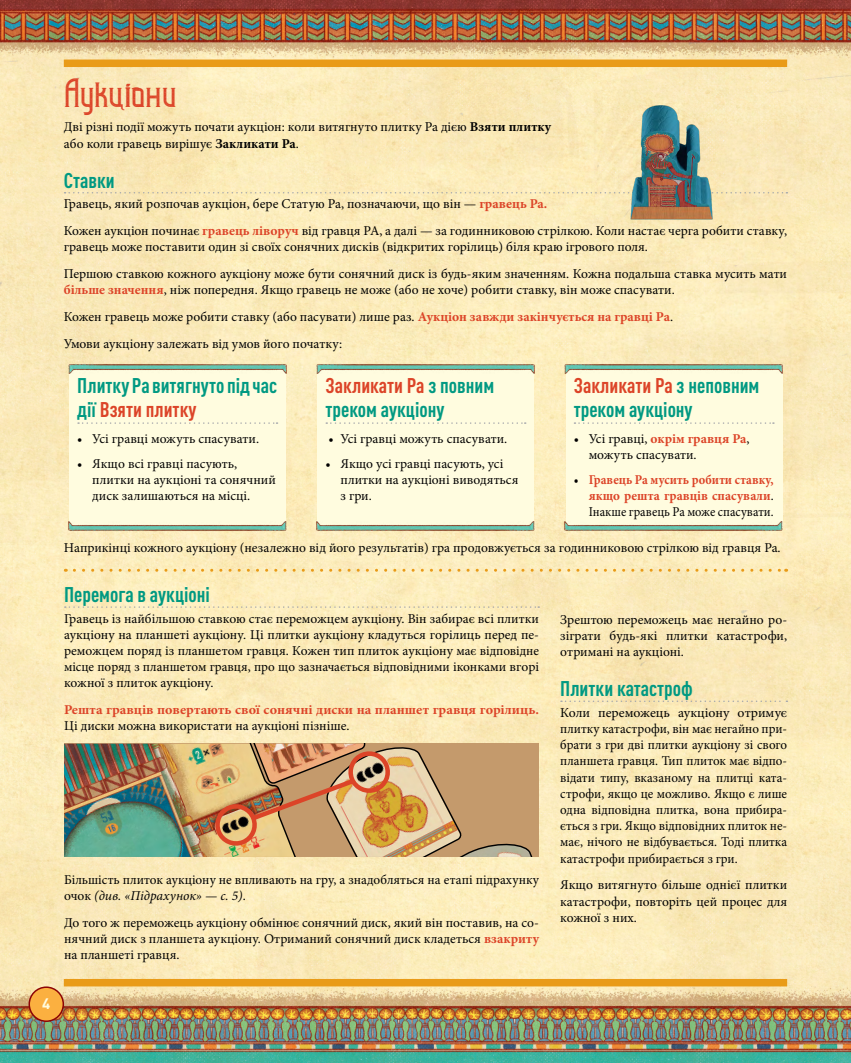
<style>
.page{position:relative;width:851px;height:1063px;background:#fff}
.page>*{position:absolute;margin:0;border:0;box-sizing:border-box;transform-origin:0 0}
.t1{font:45px "Sunblast Tall Rough UA";color:#dc4428}
.t2{font:700 condensed 21px/23.7px "DIN Pro";color:#009982}
.t3{font:700 15px "DIN Pro";color:#fffcdf}
.t4{font:13.5px/16.2px "Minion Pro";color:#000}
.t5{font:700 13.5px/16.2px "Minion Pro";color:#dc4428;text-align:justify;scale:.92 1}
.t6{font:700 13.5px "Minion Pro";color:#dc4428;scale:1.04 1}
.s1{font-weight:700}
.s2{font-weight:700;color:#dc4428}
.s3{color:#dc4428}
.s4{font-weight:400;color:#000}
.s5{font-style:italic}
</style>
<div class="page">
<img style="left:0;top:0;width:850px;height:1063px">
<div style="left:29px;top:987px;width:34px;height:34px;background:#fbb040;border-radius:50%"></div>
<div style="left:28px;top:986px;width:36px;height:36px;border:2px solid #8d0405;border-radius:50%"></div>
<div style="left:318px;top:365px;width:216px;height:161px;background:#fffcdf"></div>
<img style="left:312px;top:521px;width:227px;height:13px">
<img style="left:312px;top:361px;width:227px;height:13px">
<div style="left:70px;top:365px;width:216px;height:162px;background:#fffcdf"></div>
<img style="left:64px;top:521px;width:227px;height:13px">
<img style="left:64px;top:361px;width:227px;height:13px">
<div style="left:566px;top:365px;width:216px;height:162px;background:#fffcdf"></div>
<img style="left:560px;top:521px;width:227px;height:13px">
<img style="left:560px;top:361px;width:227px;height:13px">
<svg style="left:65px;top:192px;width:722px;height:2px"></svg>
<svg style="left:78px;top:422px;width:199px;height:2px"></svg>
<svg style="left:326px;top:422px;width:199px;height:2px"></svg>
<svg style="left:574px;top:422px;width:199px;height:2px"></svg>
<svg style="left:65px;top:606px;width:474px;height:2px"></svg>
<img style="left:64px;top:744px;width:150px;height:113px">
<img style="left:214px;top:744px;width:325px;height:113px">
<svg style="left:561px;top:701px;width:226px;height:1px"></svg>
<div style="left:64px;top:60px;width:723px;height:7px;background:#e99b18"></div>
<div style="left:64px;top:979px;width:723px;height:7px;background:#e99b18"></div>
<svg style="left:74px;top:569px;width:712px;height:3px;background:#f7d895"></svg>
<img style="left:621px;top:93px;width:104px;height:127px">
<h1 class="t1" style="left:64px;top:73px;width:114px">Аукціони</h1>
<p class="t4" style="left:64px;top:119px;width:489px">Дві різні події можуть почати аукціон: коли витягнуто плитку Ра дією <span class="s1">Взяти плитку </span>або коли гравець вирішує <span class="s1">Закликати Ра</span>.</p>
<h2 class="t2" style="left:64px;top:167px;width:52px">Ставки</h2>
<p class="t4" style="left:64px;top:191px;width:724px;line-height:26.8px">Гравець, який розпочав аукціон, бере Статую Ра, позначаючи, що він — <span class="s2">гравець Ра.<br></span>Кожен аукціон починає <span class="s2">гравець ліворуч</span> від гравця РА, а далі — за годинниковою стрілкою. Коли настає черга робити ставку,</p>
<p class="t4" style="left:64px;top:234px;width:724px;line-height:26.8px">гравець може поставити один зі своїх сонячних дисків (відкритих горілиць) біля краю ігрового поля.<br>Першою ставкою кожного аукціону може бути сонячний диск із будь-яким значенням. Кожна подальша ставка мусить мати</p>
<p class="t4" style="left:64px;top:277px;width:612px;line-height:26.8px"><span class="s2">більше значення</span>, ніж попередня. Якщо гравець не може (або не хоче) робити ставку, він може спасувати.<br>Кожен гравець може робити ставку (або пасувати) лише раз. <span class="s2">Аукціон завжди закінчується на гравці Ра</span>.<br>Умови аукціону залежать від умов його початку:</p>
<h2 class="t2" style="left:77px;top:372px;width:201px">Плитку Ра витягнуто під час дії <span class="s3">Взяти плитку</span></h2>
<p class="t4" style="left:77px;top:430px;width:183px">• Усі гравці можуть спасувати.</p>
<p class="t4" style="left:92px;top:455px;width:185px;text-indent:-15px">• Якщо всі гравці пасують, плитки на аукціоні та сонячний диск залишаються на місці.</p>
<h2 class="t2" style="left:573px;top:372px;width:187px"><span class="s3">Закликати Ра</span> з неповним треком аукціону</h2>
<p class="t4" style="left:588px;top:430px;width:162px;text-indent:-15px">• Усі гравці, <span class="s2">окрім гравця Ра</span>, можуть спасувати.</p>
<p class="t5" style="left:588px;top:471px;width:202px;text-indent:-15px"><span class="s4">•</span> Гравець Ра мусить робити ставку, якщо решта гравців спасували<span class="s4">.<br>Інакше гравець Ра може спасувати.</span></p>
<p class="t4" style="left:64px;top:540px;width:718px">Наприкінці кожного аукціону (незалежно від його результатів) гра продовжується за годинниковою стрілкою від гравця Ра.</p>
<h2 class="t2" style="left:64px;top:581px;width:147px">Перемога в аукціоні</h2>
<p class="t4" style="left:64px;top:610px;width:476px;text-align:justify">Гравець із найбільшою ставкою стає переможцем аукціону. Він забирає всі плитки аукціону на планшеті аукціону. Ці плитки аукціону кладуться горілиць перед пе&shy;реможцем поряд із планшетом гравця. Кожен тип плиток аукціону має відповідне місце поряд з планшетом гравця, про що зазначається відповідними іконками вгорі кожної з плиток аукціону.</p>
<p class="t6" style="left:64px;top:700px;width:458px">Решта гравців повертають свої сонячні диски на планшет гравця горілиць.</p>
<p class="t4" style="left:64px;top:718px;width:287px">Ці диски можна використати на аукціоні пізніше.</p>
<h2 class="t2" style="left:325px;top:372px;width:170px"><span class="s3">Закликати Ра</span> з повним треком аукціону</h2>
<p class="t4" style="left:328px;top:430px;width:180px">• Усі гравці можуть спасувати.</p>
<p class="t4" style="left:340px;top:455px;width:179px;text-indent:-15px">• Якщо усі гравці пасують, усі плитки на аукціоні виводяться з гри.</p>
<p class="t4" style="left:560px;top:611px;width:228px;text-align:justify">Зрештою переможець має негайно ро&shy;зіграти будь-які плитки катастрофи, отримані на аукціоні.</p>
<h2 class="t2" style="left:560px;top:675px;width:134px">Плитки катастроф</h2>
<p class="t4" style="left:560px;top:704px;width:228px;text-align:justify">Коли переможець аукціону отримує плитку катастрофи, він має негайно при&shy;брати з гри дві плитки аукціону зі свого планшета гравця. Тип плиток має відпо&shy;відати типу, вказаному на плитці ката&shy;строфи, якщо це можливо. Якщо є лише одна відповідна плитка, вона прибира&shy;ється з гри. Якщо відповідних плиток не&shy;має, нічого не відбувається. Тоді плитка катастрофи прибирається з гри.</p>
<p class="t4" style="left:560px;top:877px;width:228px;text-align:justify">Якщо витягнуто більше однієї плитки катастрофи, повторіть цей процес для кожної з них.</p>
<p class="t4" style="left:64px;top:871px;width:476px">Більшість плиток аукціону не впливають на гру, а знадобляться на етапі підрахунку очок <span class="s5">(див. «Підрахунок» — с. 5)</span>.</p>
<p class="t4" style="left:64px;top:914px;width:476px;text-align:justify">До того ж переможець аукціону обмінює сонячний диск, який він поставив, на со&shy;нячний диск з планшета аукціону. Отриманий сонячний диск кладеться <span class="s2">взакриту </span>на планшеті гравця.</p>
<p class="t3" style="left:42px;top:991px;width:10px">4</p>
</div>
